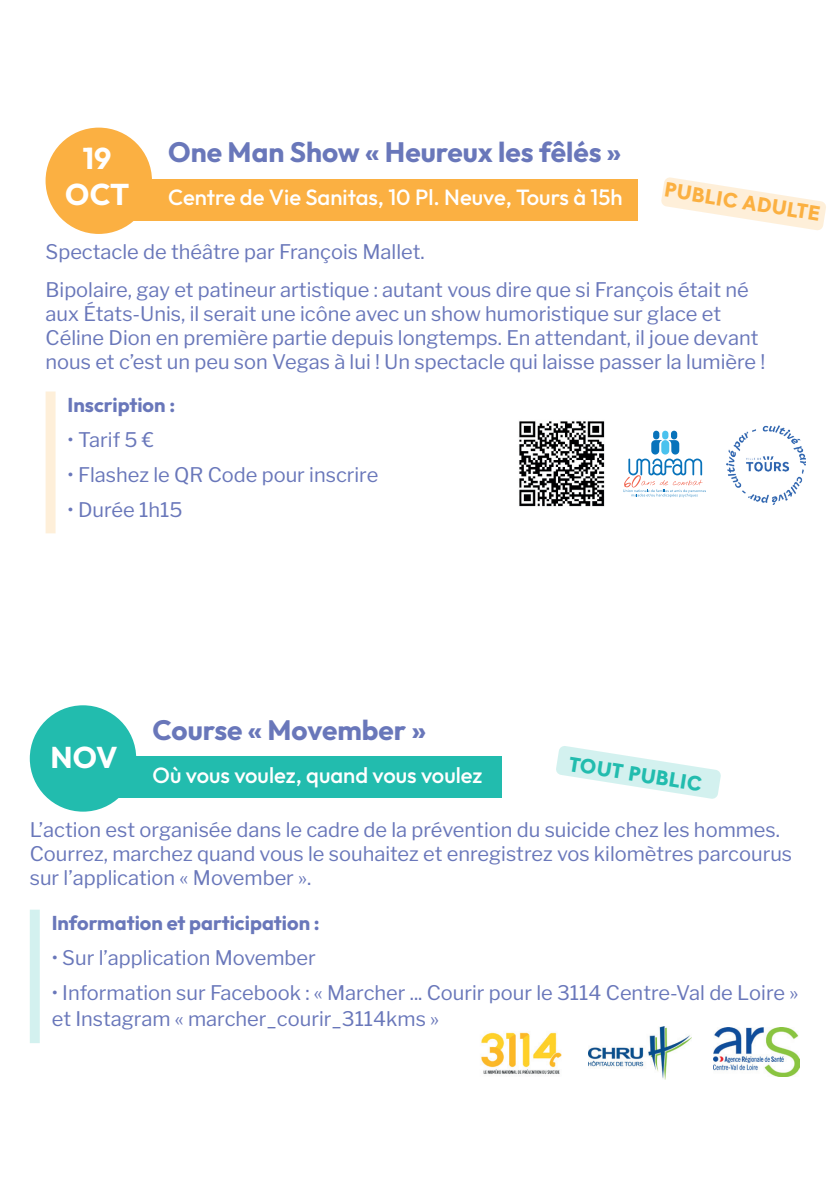
<style>
.page{position:relative;width:840px;height:1191px;background:#fff}
.page>*{position:absolute;margin:0;border:0;box-sizing:border-box;transform-origin:0 0}
.t1{font:700 30px/36px "Outfit";color:#fff;text-align:center}
.t2{font:700 28px "Outfit";color:#6977ba}
.t3{font:500 22px "Outfit";color:#fff}
.t4{font:700 20.6px "Wigrum";color:#fbb041}
.t5{font:700 20.6px "Wigrum";color:#22bcae}
.t6{font:20px/24px "Libre Franklin";color:#6977ba}
.t7{font:700 20px "Outfit";color:#6977ba}
</style>
<div class="page">
<div style="left:99px;top:756px;width:402px;height:42px;background:#22bcae"></div>
<div style="left:30px;top:705px;width:106px;height:106px;background:#22bcae;border-radius:50%"></div>
<svg style="left:556px;top:746px;width:164px;height:53px"></svg>
<div style="left:30px;top:909px;width:10px;height:134px;background:#d3f1ef"></div>
<img style="left:481px;top:1032px;width:81px;height:43px">
<div style="left:115px;top:179px;width:522px;height:41px;background:#fbb042"></div>
<div style="left:46px;top:128px;width:106px;height:106px;background:#fbb042;border-radius:50%"></div>
<svg style="left:661px;top:177px;width:165px;height:53px"></svg>
<div style="left:46px;top:391px;width:10px;height:142px;background:#feefd9"></div>
<img style="left:519px;top:421px;width:86px;height:86px">
<svg style="left:623px;top:431px;width:82px;height:66px"></svg>
<img style="left:713px;top:1027px;width:85px;height:49px">
<img style="left:588px;top:1026px;width:103px;height:53px">
<img style="left:726px;top:426px;width:79px;height:79px">
<h1 class="t1" style="left:65px;top:141px;width:65px">19<br>OCT</h1>
<h2 class="t2" style="left:168px;top:136px;width:454px">One Man Show « Heureux les fêlés »</h2>
<p class="t3" style="left:168px;top:185px;width:455px">Centre de Vie Sanitas, 10 Pl. Neuve, Tours à 15h</p>
<p class="t4" style="left:666px;top:174px;width:159px;rotate:9deg">PUBLIC ADULTE</p>
<p class="t6" style="left:46px;top:232px;width:704px;line-height:38px">Spectacle de théâtre par François Mallet.<br>Bipolaire, gay et patineur artistique : autant vous dire que si François était né</p>
<p class="t6" style="left:46px;top:301px;width:721px">aux États-Unis, il serait une icône avec un show humoristique sur glace et<br>Céline Dion en première partie depuis longtemps. En attendant, il joue devant nous et c’est un peu son Vegas à lui ! Un spectacle qui laisse passer la lumière !</p>
<p class="t7" style="left:67px;top:393px;width:109px">Inscription :</p>
<p class="t6" style="left:67px;top:427px;width:88px">• Tarif 5 €</p>
<p class="t6" style="left:67px;top:462px;width:312px">• Flashez le QR Code pour inscrire</p>
<p class="t6" style="left:67px;top:497px;width:116px">• Durée 1h15</p>
<h2 class="t2" style="left:152px;top:714px;width:275px">Course « Movember »</h2>
<p class="t3" style="left:152px;top:762px;width:331px">Où vous voulez, quand vous voulez</p>
<p class="t5" style="left:571px;top:748px;width:136px;rotate:9deg">TOUT PUBLIC</p>
<p class="t6" style="left:30px;top:817px;width:763px">L’action est organisée dans le cadre de la prévention du suicide chez les hommes.<br>Courrez, marchez quand vous le souhaitez et enregistrez vos kilomètres parcourus sur l’application « Movember ».</p>
<p class="t7" style="left:52px;top:911px;width:269px">Information et participation :</p>
<p class="t6" style="left:52px;top:945px;width:265px">• Sur l’application Movember</p>
<p class="t6" style="left:52px;top:979px;width:747px;line-height:26px">• Information sur Facebook : « Marcher ... Courir pour le 3114 Centre-Val de Loire » et Instagram « marcher_courir_3114kms »</p>
<h1 class="t1" style="left:51px;top:739px;width:68px">NOV</h1>
</div>
